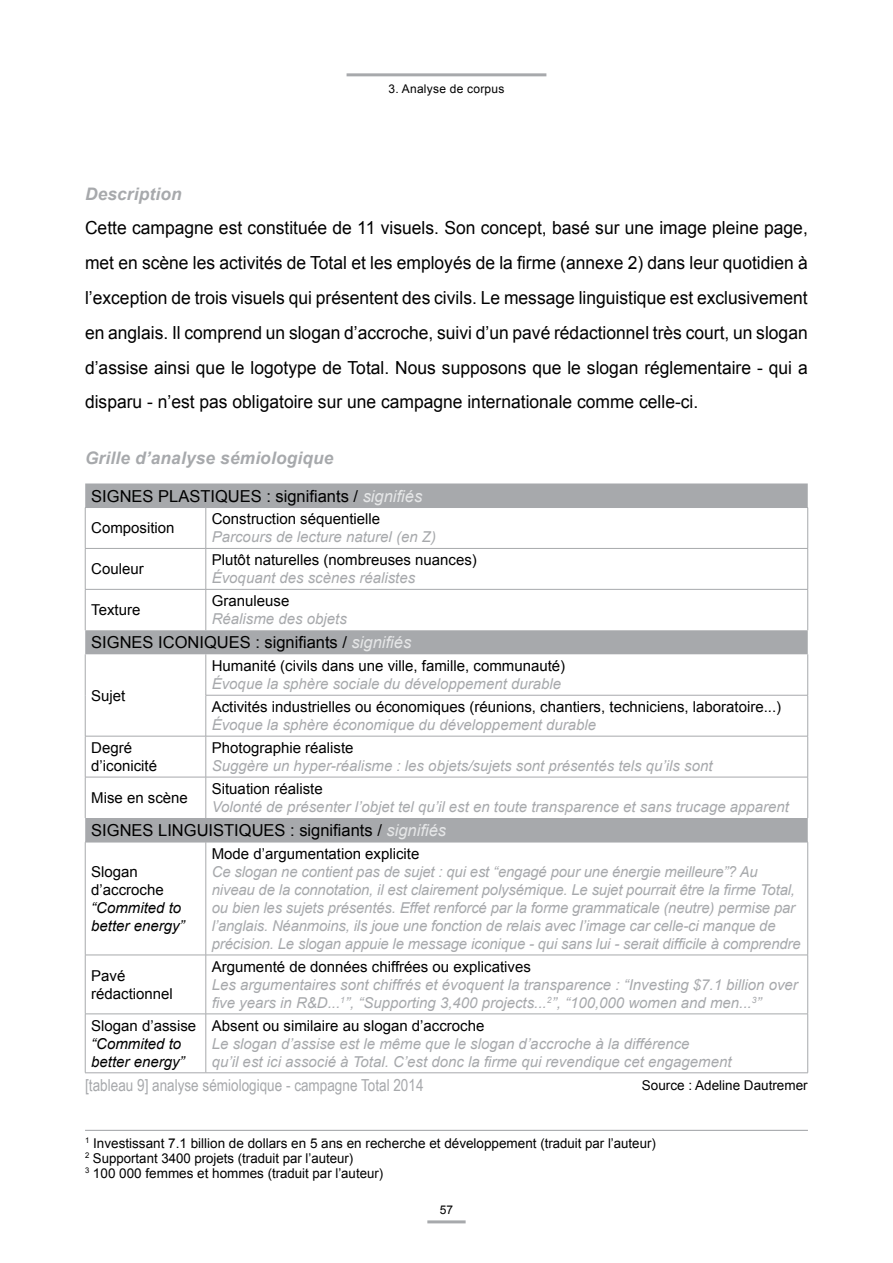
<style>
.page{position:relative;width:893px;height:1263px;background:#fff}
.page>*{position:absolute;margin:0;border:0;box-sizing:border-box;transform-origin:0 0}
.t1{font:18px/34.8px "Arial";color:#000;text-align:justify}
.t2{font:italic 700 17.25px "Arial";letter-spacing:.01em;color:#a7a9ac}
.t3{font:16.5px "Arial";color:#000}
.t4{font:16.5px "Arial Narrow";color:#a7a9ac}
.t5{font:italic 15px/18px "Arial";color:#a7a9ac}
.t6{font:15px/18px "Arial";color:#000}
.t7{font:italic 15px/18px "Arial";color:#000}
.t8{font:13.5px/15px "Arial";color:#000}
.t9{font:12px "Arial";letter-spacing:.02em;color:#000}
.s1{font-style:italic;color:#e6e7e8}
</style>
<div class="page">
<hr style="left:427px;top:1220px;width:39px;height:3px;background:#a7a9ac">
<hr style="left:347px;top:73px;width:199px;height:3px;background:#a7a9ac">
<svg style="left:85px;top:483px;width:723px;height:359px"></svg>
<hr style="left:85px;top:508px;width:1px;height:40px;background:#a7a9ac">
<hr style="left:206px;top:508px;width:1px;height:40px;background:#a7a9ac">
<hr style="left:85px;top:549px;width:1px;height:40px;background:#a7a9ac">
<hr style="left:206px;top:549px;width:1px;height:40px;background:#a7a9ac">
<hr style="left:85px;top:589px;width:1px;height:41px;background:#a7a9ac">
<hr style="left:206px;top:589px;width:1px;height:41px;background:#a7a9ac">
<hr style="left:85px;top:654px;width:1px;height:41px;background:#a7a9ac">
<hr style="left:206px;top:654px;width:1px;height:41px;background:#a7a9ac">
<hr style="left:85px;top:695px;width:1px;height:41px;background:#a7a9ac">
<hr style="left:206px;top:695px;width:1px;height:41px;background:#a7a9ac">
<hr style="left:85px;top:736px;width:1px;height:41px;background:#a7a9ac">
<hr style="left:206px;top:736px;width:1px;height:41px;background:#a7a9ac">
<hr style="left:85px;top:777px;width:1px;height:41px;background:#a7a9ac">
<hr style="left:206px;top:777px;width:1px;height:41px;background:#a7a9ac">
<hr style="left:85px;top:842px;width:1px;height:113px;background:#a7a9ac">
<hr style="left:206px;top:842px;width:1px;height:113px;background:#a7a9ac">
<hr style="left:85px;top:955px;width:1px;height:59px;background:#a7a9ac">
<hr style="left:206px;top:955px;width:1px;height:59px;background:#a7a9ac">
<hr style="left:85px;top:1014px;width:1px;height:58px;background:#a7a9ac">
<hr style="left:206px;top:1014px;width:1px;height:58px;background:#a7a9ac">
<hr style="left:807px;top:508px;width:1px;height:40px;background:#a7a9ac">
<hr style="left:807px;top:549px;width:1px;height:40px;background:#a7a9ac">
<hr style="left:807px;top:589px;width:1px;height:41px;background:#a7a9ac">
<hr style="left:807px;top:654px;width:1px;height:41px;background:#a7a9ac">
<hr style="left:807px;top:695px;width:1px;height:41px;background:#a7a9ac">
<hr style="left:807px;top:736px;width:1px;height:41px;background:#a7a9ac">
<hr style="left:807px;top:777px;width:1px;height:41px;background:#a7a9ac">
<hr style="left:807px;top:842px;width:1px;height:113px;background:#a7a9ac">
<hr style="left:807px;top:955px;width:1px;height:59px;background:#a7a9ac">
<hr style="left:807px;top:1014px;width:1px;height:58px;background:#a7a9ac">
<hr style="left:85px;top:842px;width:121px;height:1px;background:#a7a9ac">
<hr style="left:206px;top:842px;width:602px;height:1px;background:#a7a9ac">
<hr style="left:85px;top:955px;width:121px;height:1px;background:#a7a9ac">
<hr style="left:206px;top:955px;width:602px;height:1px;background:#a7a9ac">
<hr style="left:85px;top:1014px;width:121px;height:1px;background:#a7a9ac">
<hr style="left:85px;top:1072px;width:121px;height:1px;background:#a7a9ac">
<hr style="left:206px;top:1014px;width:602px;height:1px;background:#a7a9ac">
<hr style="left:206px;top:1072px;width:602px;height:1px;background:#a7a9ac">
<hr style="left:206px;top:695px;width:602px;height:1px;background:#a7a9ac">
<hr style="left:85px;top:736px;width:121px;height:1px;background:#a7a9ac">
<hr style="left:206px;top:736px;width:602px;height:1px;background:#a7a9ac">
<hr style="left:85px;top:777px;width:121px;height:1px;background:#a7a9ac">
<hr style="left:206px;top:777px;width:602px;height:1px;background:#a7a9ac">
<hr style="left:85px;top:507px;width:121px;height:1px;background:#a7a9ac">
<hr style="left:206px;top:507px;width:602px;height:1px;background:#a7a9ac">
<hr style="left:85px;top:548px;width:121px;height:1px;background:#a7a9ac">
<hr style="left:206px;top:548px;width:602px;height:1px;background:#a7a9ac">
<hr style="left:85px;top:589px;width:121px;height:1px;background:#a7a9ac">
<hr style="left:206px;top:589px;width:602px;height:1px;background:#a7a9ac">
<hr style="left:85px;top:1130px;width:723px;height:1px;background:#a7a9ac">
<p class="t9" style="left:388px;top:81px;width:117px">3. Analyse de corpus</p>
<p class="t2" style="left:85px;top:182px;width:98px">Description</p>
<p class="t1" style="left:85px;top:211px;width:724px">Cette campagne est constituée de 11 visuels. Son concept, basé sur une image pleine page, met en scène les activités de Total et les employés de la firme (annexe 2) dans leur quotidien à l’exception de trois visuels qui présentent des civils. Le message linguistique est exclusivement en anglais. Il comprend un slogan d’accroche, suivi d’un pavé rédactionnel très court, un slogan d’assise ainsi que le logotype de Total. Nous supposons que le slogan réglementaire - qui a disparu - n’est pas obligatoire sur une campagne internationale comme celle-ci.</p>
<p class="t2" style="left:85px;top:447px;width:250px">Grille d’analyse sémiologique</p>
<p class="t3" style="left:91px;top:485px;width:22px">Signes</p>
<p class="t3" style="left:158px;top:485px;width:11px">plasti</p>
<p class="t3" style="left:215px;top:485px;width:25px">ques</p>
<p class="t3" style="left:266px;top:485px;width:157px">: signifiants / <span class="s1">signifiés</span></p>
<p class="t6" style="left:91px;top:519px;width:85px">Composition</p>
<p class="t6" style="left:212px;top:510px;width:170px">Construction séquentielle</p>
<p class="t5" style="left:212px;top:528px;width:226px">Parcours de lecture naturel (en Z)</p>
<p class="t6" style="left:91px;top:560px;width:54px">Couleur</p>
<p class="t6" style="left:91px;top:601px;width:51px">Texture</p>
<p class="t6" style="left:212px;top:551px;width:267px">Plutôt naturelles (nombreuses nuances)</p>
<p class="t5" style="left:212px;top:569px;width:205px">Évoquant des scènes réalistes</p>
<p class="t6" style="left:212px;top:592px;width:79px">Granuleuse</p>
<p class="t5" style="left:212px;top:610px;width:137px">Réalisme des objets</p>
<p class="t3" style="left:91px;top:632px;width:22px">Signes</p>
<p class="t3" style="left:158px;top:632px;width:10px">iconi</p>
<p class="t3" style="left:204px;top:632px;width:25px">ques</p>
<p class="t3" style="left:255px;top:632px;width:157px">: signifiants / <span class="s1">signifiés</span></p>
<p class="t6" style="left:91px;top:686px;width:36px">Sujet</p>
<p class="t6" style="left:212px;top:657px;width:355px">Humanité (civils dans une ville, famille, communauté)</p>
<p class="t5" style="left:212px;top:675px;width:351px">Évoque la sphère sociale du développement durable</p>
<p class="t6" style="left:212px;top:698px;width:571px">Activités industrielles ou économiques (réunions, chantiers, techniciens, laboratoire...)</p>
<p class="t5" style="left:212px;top:716px;width:386px">Évoque la sphère économique du développement durable</p>
<p class="t6" style="left:91px;top:739px;width:67px">Degré d’iconicité</p>
<p class="t6" style="left:212px;top:739px;width:143px">Photographie réaliste</p>
<p class="t5" style="left:212px;top:757px;width:502px">Suggère un hyper-réalisme : les objets/sujets sont présentés tels qu’ils sont</p>
<p class="t6" style="left:91px;top:789px;width:98px">Mise en scène</p>
<p class="t6" style="left:212px;top:780px;width:112px">Situation réaliste</p>
<p class="t5" style="left:212px;top:798px;width:579px">Volonté de présenter l’objet tel qu’il est en toute transparence et sans trucage apparent</p>
<p class="t3" style="left:91px;top:819px;width:22px">Signes</p>
<p class="t3" style="left:158px;top:819px;width:19px">Linguisti</p>
<p class="t3" style="left:239px;top:819px;width:25px">ques</p>
<p class="t3" style="left:290px;top:819px;width:157px">: signifiants / <span class="s1">signifiés</span></p>
<p class="t6" style="left:91px;top:863px;width:74px">Slogan d’accroche</p>
<p class="t7" style="left:91px;top:899px;width:95px">“Commited to better energy”</p>
<p class="t6" style="left:212px;top:845px;width:209px">Mode d’argumentation explicite</p>
<p class="t5" style="left:212px;top:863px;width:590px">Ce slogan ne contient pas de sujet : qui est “engagé pour une énergie meilleure”? Au niveau de la connotation, il est clairement polysémique. Le sujet pourrait être la firme Total, ou bien les sujets présentés. Effet renforcé par la forme grammaticale (neutre) permise par l’anglais. Néanmoins, ils joue une fonction de relais avec l’image car celle-ci manque de précision. Le slogan appuie le message iconique - qui sans lui - serait difficile à comprendre</p>
<p class="t6" style="left:91px;top:967px;width:83px">Pavé rédactionnel</p>
<p class="t6" style="left:212px;top:958px;width:321px">Argumenté de données chiffrées ou explicatives</p>
<p class="t5" style="left:212px;top:976px;width:588px">Les argumentaires sont chiffrés et évoquent la transparence : “Investing $7.1 billion over five years in R&amp;D...<sup>1</sup>”, “Supporting 3,400 projects...<sup>2</sup>”, “100,000 women and men...<sup>3</sup>”</p>
<p class="t6" style="left:91px;top:1017px;width:107px">Slogan d’assise</p>
<p class="t7" style="left:91px;top:1035px;width:95px">“Commited to better energy”</p>
<p class="t6" style="left:212px;top:1017px;width:274px">Absent ou similaire au slogan d’accroche</p>
<p class="t5" style="left:212px;top:1035px;width:521px">Le slogan d’assise est le même que le slogan d’accroche à la différence<br>qu’il est ici associé à Total. C’est donc la firme qui revendique cet engagement</p>
<p class="t4" style="left:85px;top:1073px;width:340px">[tableau 9] analyse sémiologique - campagne Total 2014</p>
<p class="t8" style="left:642px;top:1078px;width:167px">Source : Adeline Dautremer</p>
<p class="t8" style="left:85px;top:1136px;width:572px"><sup>1</sup> Investissant 7.1 billion de dollars en 5 ans en recherche et développement (traduit par l’auteur)<br><sup>2</sup> Supportant 3400 projets (traduit par l’auteur)<br><sup>3</sup> 100 000 femmes et hommes (traduit par l’auteur)</p>
<p class="t9" style="left:440px;top:1202px;width:15px">57</p>
</div>
